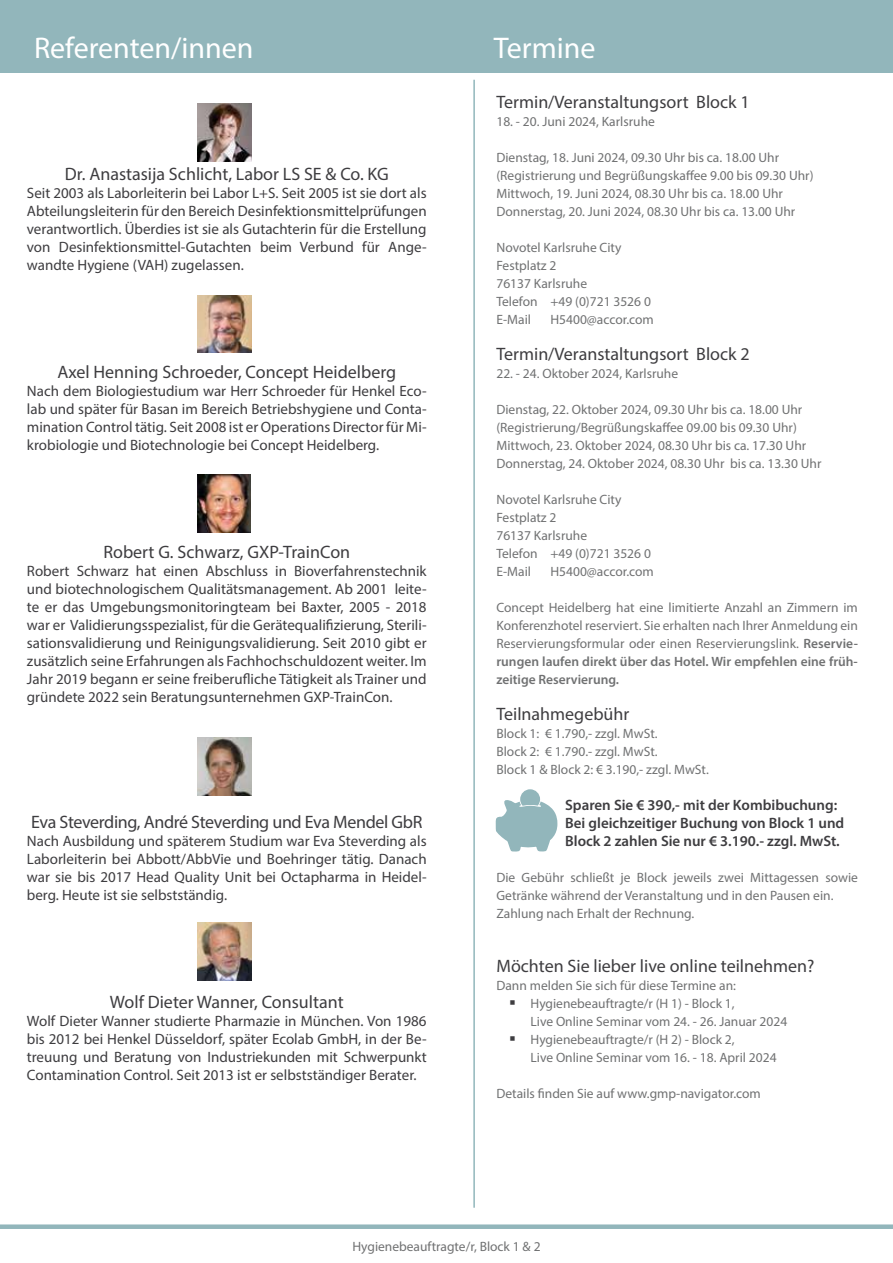
<style>
.page{position:relative;width:893px;height:1263px;background:#fff}
.page>*{position:absolute;margin:0;border:0;box-sizing:border-box;transform-origin:0 0}
.t1{font:30px "Myriad Pro";color:#fff}
.t2{font:18px "Myriad Pro";color:#3e3d40}
.t3{font:18px "Myriad Pro";letter-spacing:-.02em;color:#3e3d40}
.t4{font:15px/18px "Myriad Pro";color:#3e3d40;text-align:justify}
.t5{font:600 15px/18px "Myriad Pro";color:#3e3d40}
.t6{font:13.5px/18px "Myriad Pro";color:#707172}
.s1{font-weight:600}
</style>
<div class="page">
<div style="left:0;top:0;width:893px;height:72px;background:#92b6bb"></div>
<img style="left:198px;top:103px;width:54px;height:58px">
<img style="left:198px;top:295px;width:54px;height:58px">
<img style="left:198px;top:475px;width:52px;height:58px">
<img style="left:198px;top:738px;width:54px;height:57px">
<img style="left:198px;top:923px;width:53px;height:58px">
<div style="left:0;top:1224px;width:893px;height:5px;background:#92b6bb"></div>
<svg style="left:495px;top:789px;width:63px;height:63px"></svg>
<hr style="left:473px;top:80px;width:2px;height:1128px;background:#92b6bb">
<h1 class="t1" style="left:34px;top:29px;width:221px">Referenten/innen</h1>
<h1 class="t1" style="left:494px;top:29px;width:103px">Termine</h1>
<p class="t2" style="left:65px;top:163px;width:325px">Dr. Anastasija Schlicht, Labor LS SE &amp; Co. KG</p>
<p class="t4" style="left:27px;top:184px;width:401px">Seit 2003 als Laborleiterin bei Labor L+S. Seit 2005 ist sie dort als Abteilungsleiterin für den Bereich Desinfektionsmittelprüfungen verantwortlich. Überdies ist sie als Gutachterin für die Erstellung von Desinfektionsmittel-Gutachten beim Verbund für Ange&shy;wandte Hygiene (VAH) zugelassen.</p>
<p class="t2" style="left:57px;top:361px;width:340px">Axel Henning Schroeder, Concept Heidelberg</p>
<p class="t4" style="left:27px;top:382px;width:401px">Nach dem Biologiestudium war Herr Schroeder für Henkel Eco&shy;lab und später für Basan im Bereich Betriebshygiene und Conta&shy;mination Control tätig. Seit 2008 ist er Operations Director für Mi&shy;krobiologie und Biotechnologie bei Concept Heidelberg.</p>
<p class="t2" style="left:103px;top:541px;width:248px">Robert G. Schwarz, GXP-TrainCon</p>
<p class="t4" style="left:27px;top:562px;width:401px">Robert Schwarz hat einen Abschluss in Bioverfahrenstechnik und biotechnologischem Qualitätsmanagement. Ab 2001 leite&shy;te er das Umgebungsmonitoringteam bei Baxter, 2005 - 2018 war er Validierungsspezialist, für die Gerätequalifizierung, Sterili&shy;sationsvalidierung und Reinigungsvalidierung. Seit 2010 gibt er zusätzlich seine Erfahrungen als Fachhochschuldozent weiter. Im Jahr 2019 begann er seine freiberufliche Tätigkeit als Trainer und gründete 2022 sein Beratungsunternehmen GXP-TrainCon.</p>
<p class="t3" style="left:31px;top:811px;width:393px">Eva Steverding, André Steverding und Eva Mendel GbR</p>
<p class="t4" style="left:27px;top:832px;width:401px">Nach Ausbildung und späterem Studium war Eva Steverding als Laborleiterin bei Abbott/AbbVie und Boehringer tätig. Danach war sie bis 2017 Head Quality Unit bei Octapharma in Heidel&shy;berg. Heute ist sie selbstständig.</p>
<p class="t2" style="left:110px;top:991px;width:235px">Wolf Dieter Wanner, Consultant</p>
<p class="t4" style="left:27px;top:1012px;width:401px">Wolf Dieter Wanner studierte Pharmazie in München. Von 1986 bis 2012 bei Henkel Düsseldorf, später Ecolab GmbH, in der Be&shy;treuung und Beratung von Industriekunden mit Schwerpunkt Contamination Control. Seit 2013 ist er selbstständiger Berater.</p>
<p class="t2" style="left:496px;top:91px;width:255px">Termin/Veranstaltungsort Block 1</p>
<p class="t6" style="left:496px;top:112px;width:160px">18. - 20. Juni 2024, Karlsruhe</p>
<p class="t6" style="left:496px;top:148px;width:319px">Dienstag, 18. Juni 2024, 09.30 Uhr bis ca. 18.00 Uhr (Registrierung und Begrüßungskaffee 9.00 bis 09.30 Uhr)<br>Mittwoch, 19. Juni 2024, 08.30 Uhr bis ca. 18.00 Uhr Donnerstag, 20. Juni 2024, 08.30 Uhr bis ca. 13.00 Uhr</p>
<p class="t6" style="left:496px;top:238px;width:156px">Novotel Karlsruhe City<br>Festplatz 2<br>76137 Karlsruhe<br>Telefon +49 (0)721 3526 0<br>E-Mail</p>
<p class="t6" style="left:550px;top:310px;width:105px">H5400@accor.com</p>
<p class="t2" style="left:496px;top:343px;width:255px">Termin/Veranstaltungsort Block 2</p>
<p class="t6" style="left:496px;top:364px;width:183px">22. - 24. Oktober 2024, Karlsruhe</p>
<p class="t6" style="left:496px;top:400px;width:326px">Dienstag, 22. Oktober 2024, 09.30 Uhr bis ca. 18.00 Uhr (Registrierung/Begrüßungskaffee 09.00 bis 09.30 Uhr)<br>Mittwoch, 23. Oktober 2024, 08.30 Uhr bis ca. 17.30 Uhr Donnerstag, 24. Oktober 2024, 08.30 Uhr bis ca. 13.30 Uhr</p>
<p class="t6" style="left:496px;top:490px;width:156px">Novotel Karlsruhe City<br>Festplatz 2<br>76137 Karlsruhe<br>Telefon +49 (0)721 3526 0<br>E-Mail</p>
<p class="t6" style="left:550px;top:562px;width:105px">H5400@accor.com</p>
<p class="t6" style="left:496px;top:598px;width:363px;text-align:justify">Concept Heidelberg hat eine limitierte Anzahl an Zimmern im Konferenzhotel reserviert. Sie erhalten nach Ihrer Anmeldung ein Reservierungsformular oder einen Reservierungslink. <span class="s1">Reservie&shy;rungen laufen direkt über das Hotel. Wir empfehlen eine früh&shy;zeitige Reservierung.</span></p>
<p class="t2" style="left:496px;top:703px;width:134px">Teilnahmegebühr</p>
<p class="t6" style="left:496px;top:724px;width:214px">Block 1: € 1.790,- zzgl. MwSt.<br>Block 2: € 1.790.- zzgl. MwSt.<br>Block 1 &amp; Block 2: € 3.190,- zzgl. MwSt.</p>
<p class="t5" style="left:565px;top:796px;width:281px">Sparen Sie € 390,- mit der Kombibuchung:<br>Bei gleichzeitiger Buchung von Block 1 und<br>Block 2 zahlen Sie nur € 3.190.- zzgl. MwSt.</p>
<p class="t6" style="left:496px;top:868px;width:363px">Die Gebühr schließt je Block jeweils zwei Mittagessen sowie<br>Getränke während der Veranstaltung und in den Pausen ein.<br>Zahlung nach Erhalt der Rechnung.</p>
<p class="t2" style="left:496px;top:955px;width:320px">Möchten Sie lieber live online teilnehmen?</p>
<p class="t6" style="left:530px;top:976px;width:258px;text-indent:-34px">Dann melden Sie sich für diese Termine an:<br>Hygienebeauftragte/r (H 1) - Block 1,<br>Live Online Seminar vom 24. - 26. Januar 2024<br>Hygienebeauftragte/r (H 2) - Block 2,<br>Live Online Seminar vom 16. - 18. April 2024</p>
<p class="t6" style="left:496px;top:1084px;width:266px">Details finden Sie auf www.gmp-navigator.com</p>
<p class="t6" style="left:352px;top:1237px;width:190px">Hygienebeauftragte/r, Block 1 &amp; 2</p>
</div>
